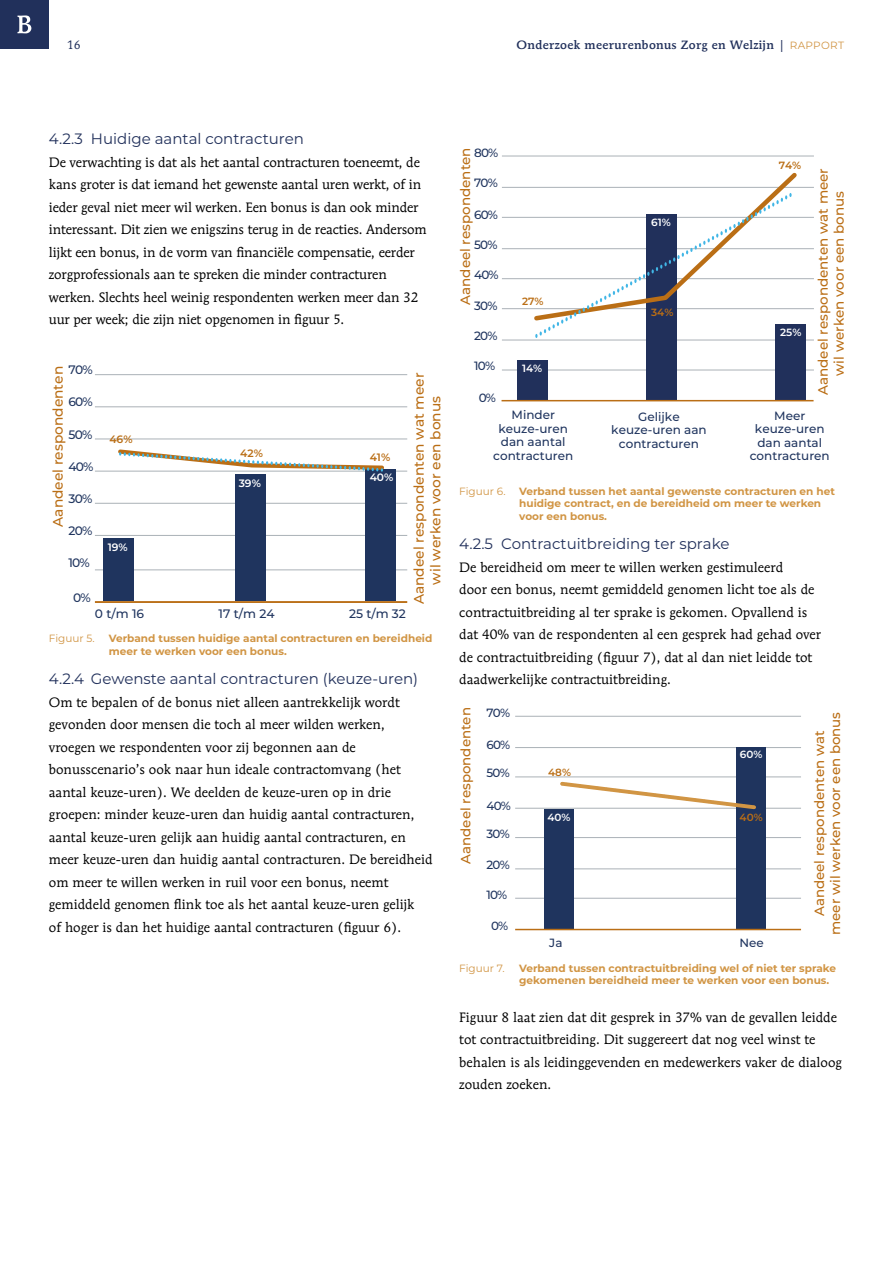
<style>
.page{position:relative;width:893px;height:1263px;background:#fff}
.page>*{position:absolute;margin:0;border:0;box-sizing:border-box;transform-origin:0 0}
.Kop_3_met{font:15px "Montserrat";color:#21305b}
.t1{font:500 13.8px/16.5px "Montserrat";color:#ba6e15;text-align:center}
.Brood_wit_na{font:13.5px/22.5px "Mendoza Roman Std";color:#000}
.t2{font:500 13.5px/16.2px "Montserrat";color:#ba6e15;text-align:center}
.t3{font:500 13.35px/16px "Montserrat";color:#ba6e15;text-align:center}
.t4{font:500 12.3px "Montserrat";letter-spacing:-.065em;color:#1f345e}
.t5{font:500 12px/13.5px "Montserrat";color:#1f345e;text-align:center}
.t6{font:500 12px "Mendoza Roman Std";letter-spacing:.03em;color:#21305b}
.t7{font:12px "Mendoza Roman Std";color:#21305b}
.t8{font:500 11.85px "Montserrat";letter-spacing:-.065em;color:#1f345e}
.t9{font:600 10.65px "Montserrat";color:#fff}
.t10{font:600 10.65px "Montserrat";color:#ba6e15}
.Figuurtitel{font:700 10.5px/12.6px "Montserrat";color:#d19544}
.Figuurtitel-2{font:10.5px "Montserrat";color:#d19544}
.t11{font:600 10.5px "Montserrat";color:#fff}
.t12{font:600 10.5px "Montserrat";color:#ba6e15}
.t13{font:600 10.35px "Montserrat";color:#fff}
.t14{font:600 10.35px "Montserrat";color:#ba6e15}
.s1{font-family:"Montserrat";font-weight:400;font-size:10.5px;color:#d19544}
</style>
<div class="page">
<hr style="left:95px;top:569px;width:312px;height:1px;background:#aab1b7">
<hr style="left:95px;top:535px;width:312px;height:1px;background:#aab1b7">
<hr style="left:95px;top:503px;width:312px;height:1px;background:#aab1b7">
<hr style="left:95px;top:471px;width:312px;height:1px;background:#aab1b7">
<hr style="left:95px;top:439px;width:312px;height:1px;background:#aab1b7">
<hr style="left:95px;top:406px;width:312px;height:1px;background:#aab1b7">
<hr style="left:95px;top:374px;width:312px;height:1px;background:#aab1b7">
<div style="left:365px;top:469px;width:31px;height:132px;background:#1f345e"></div>
<div style="left:235px;top:475px;width:31px;height:126px;background:#1f345e"></div>
<div style="left:103px;top:539px;width:31px;height:62px;background:#1f345e"></div>
<hr style="left:95px;top:601px;width:312px;height:2px;background:#ba6e15">
<svg style="left:116px;top:449px;width:268px;height:23px"></svg>
<hr style="left:502px;top:370px;width:312px;height:1px;background:#aab1b7">
<hr style="left:502px;top:340px;width:312px;height:1px;background:#aab1b7">
<hr style="left:502px;top:308px;width:312px;height:1px;background:#aab1b7">
<hr style="left:502px;top:278px;width:312px;height:1px;background:#aab1b7">
<hr style="left:502px;top:248px;width:312px;height:1px;background:#aab1b7">
<hr style="left:502px;top:217px;width:312px;height:1px;background:#aab1b7">
<hr style="left:502px;top:187px;width:312px;height:1px;background:#aab1b7">
<hr style="left:502px;top:156px;width:312px;height:1px;background:#aab1b7">
<div style="left:775px;top:324px;width:30px;height:77px;background:#21305b"></div>
<div style="left:646px;top:214px;width:30px;height:187px;background:#21305b"></div>
<div style="left:517px;top:360px;width:30px;height:41px;background:#21305b"></div>
<hr style="left:501px;top:400px;width:312px;height:1px;background:#ba6e15">
<svg style="left:531px;top:172px;width:270px;height:166px"></svg>
<hr style="left:515px;top:898px;width:286px;height:1px;background:#aab1b7">
<hr style="left:515px;top:868px;width:286px;height:1px;background:#aab1b7">
<hr style="left:515px;top:837px;width:286px;height:1px;background:#aab1b7">
<hr style="left:515px;top:808px;width:286px;height:1px;background:#aab1b7">
<hr style="left:515px;top:776px;width:286px;height:1px;background:#aab1b7">
<hr style="left:515px;top:747px;width:286px;height:1px;background:#aab1b7">
<hr style="left:515px;top:716px;width:286px;height:1px;background:#aab1b7">
<div style="left:736px;top:746px;width:30px;height:182px;background:#1f345e"></div>
<div style="left:544px;top:809px;width:30px;height:119px;background:#1f345e"></div>
<hr style="left:515px;top:929px;width:286px;height:1px;background:#ba6e15">
<svg style="left:558px;top:781px;width:198px;height:29px"></svg>
<div style="left:0;top:0;width:49px;height:49px;background:#21305b"></div>
<svg style="left:17px;top:15px;width:14px;height:18px"></svg>
<p class="t7" style="left:67px;top:37px;width:15px">16</p>
<p class="t6" style="left:517px;top:37px;width:329px">Onderzoek meerurenbonus Zorg en Welzijn | <span class="s1">RAPPORT</span></p>
<h3 class="Kop_3_met" style="left:49px;top:128px;width:257px">4.2.3 Huidige aantal contracturen</h3>
<p class="Brood_wit_na" style="left:49px;top:150px;width:379px">De verwachting is dat als het aantal contracturen toeneemt, de kans groter is dat iemand het gewenste aantal uren werkt, of in ieder geval niet meer wil werken. Een bonus is dan ook minder interessant. Dit zien we enigszins terug in de reacties. Andersom lijkt een bonus, in de vorm van financiële compensatie, eerder zorgprofessionals aan te spreken die minder contracturen werken. Slechts heel weinig respondenten werken meer dan 32 uur per week; die zijn niet opgenomen in figuur 5.</p>
<p class="t4" style="left:68px;top:361px;width:26px">70%</p>
<p class="t1" style="left:49px;top:527px;width:162px;rotate:-90deg">Aandeel respondenten</p>
<p class="t4" style="left:68px;top:393px;width:26px">60%</p>
<p class="t4" style="left:68px;top:426px;width:25px">50%</p>
<p class="t4" style="left:68px;top:458px;width:27px">40%</p>
<p class="t4" style="left:68px;top:490px;width:25px">30%</p>
<p class="t4" style="left:68px;top:522px;width:25px">20%</p>
<p class="t4" style="left:68px;top:554px;width:23px">10%</p>
<p class="t4" style="left:73px;top:589px;width:19px">0%</p>
<p class="t10" style="left:109px;top:432px;width:25px">46%</p>
<p class="t9" style="left:108px;top:540px;width:22px">19%</p>
<p class="t10" style="left:240px;top:446px;width:24px">42%</p>
<p class="t9" style="left:239px;top:475px;width:24px">39%</p>
<p class="t10" style="left:370px;top:449px;width:22px">41%</p>
<p class="t9" style="left:370px;top:470px;width:25px">40%</p>
<p class="t4" style="left:95px;top:605px;width:51px">0 t/m 16</p>
<p class="t4" style="left:219px;top:605px;width:57px">17 t/m 24</p>
<p class="t4" style="left:349px;top:605px;width:59px">25 t/m 32</p>
<p class="t1" style="left:410px;top:604px;width:233px;rotate:-90deg">Aandeel respondenten wat meer wil werken voor een bonus</p>
<p class="Figuurtitel-2" style="left:49px;top:631px;width:47px">Figuur 5.</p>
<p class="Figuurtitel" style="left:109px;top:631px;width:325px">Verband tussen huidige aantal contracturen en bereidheid meer te werken voor een bonus.</p>
<h3 class="Kop_3_met" style="left:49px;top:668px;width:371px">4.2.4 Gewenste aantal contracturen (keuze-uren)</h3>
<p class="Brood_wit_na" style="left:49px;top:690px;width:385px">Om te bepalen of de bonus niet alleen aantrekkelijk wordt gevonden door mensen die toch al meer wilden werken, vroegen we respondenten voor zij begonnen aan de bonusscenario’s ook naar hun ideale contractomvang (het aantal keuze-uren). We deelden de keuze-uren op in drie groepen: minder keuze-uren dan huidig aantal contracturen, aantal keuze-uren gelijk aan huidig aantal contracturen, en meer keuze-uren dan huidig aantal contracturen. De bereidheid om meer te willen werken in ruil voor een bonus, neemt gemiddeld genomen flink toe als het aantal keuze-uren gelijk<br>of hoger is dan het huidige aantal contracturen (figuur 6).</p>
<p class="t2" style="left:457px;top:305px;width:159px;rotate:-90deg">Aandeel respondenten</p>
<p class="t5" style="left:474px;top:146px;width:26px">80%</p>
<p class="t5" style="left:474px;top:176px;width:25px">70%</p>
<p class="t5" style="left:474px;top:207px;width:25px">60%</p>
<p class="t5" style="left:474px;top:237px;width:25px">50%</p>
<p class="t5" style="left:474px;top:267px;width:26px">40%</p>
<p class="t5" style="left:474px;top:299px;width:25px">30%</p>
<p class="t5" style="left:474px;top:329px;width:25px">20%</p>
<p class="t5" style="left:474px;top:359px;width:23px">10%</p>
<p class="t5" style="left:479px;top:390px;width:19px">0%</p>
<p class="t12" style="left:522px;top:294px;width:23px">27%</p>
<p class="t11" style="left:522px;top:361px;width:22px">14%</p>
<p class="t11" style="left:651px;top:215px;width:21px">61%</p>
<p class="t12" style="left:651px;top:305px;width:24px">34%</p>
<p class="t12" style="left:779px;top:158px;width:24px">74%</p>
<p class="t11" style="left:780px;top:325px;width:23px">25%</p>
<p class="t2" style="left:814px;top:395px;width:228px;rotate:-90deg">Aandeel respondenten wat meer wil werken voor een bonus</p>
<p class="t5" style="left:493px;top:408px;width:82px">Minder keuze-uren dan aantal contracturen</p>
<p class="t5" style="left:611px;top:409px;width:97px">Gelijke keuze-uren aan contracturen</p>
<p class="t5" style="left:750px;top:408px;width:82px">Meer keuze-uren dan aantal contracturen</p>
<p class="Figuurtitel-2" style="left:459px;top:484px;width:48px">Figuur 6.</p>
<p class="Figuurtitel" style="left:519px;top:484px;width:317px">Verband tussen het aantal gewenste contracturen en het huidige contract, en de bereidheid om meer te werken voor een bonus.</p>
<h3 class="Kop_3_met" style="left:459px;top:533px;width:272px">4.2.5 Contractuitbreiding ter sprake</h3>
<p class="Brood_wit_na" style="left:459px;top:555px;width:363px">De bereidheid om meer te willen werken gestimuleerd<br>door een bonus, neemt gemiddeld genomen licht toe als de contractuitbreiding al ter sprake is gekomen. Opvallend is dat 40% van de respondenten al een gesprek had gehad over de contractuitbreiding (figuur 7), dat al dan niet leidde tot daadwerkelijke contractuitbreiding.</p>
<p class="t3" style="left:457px;top:863px;width:158px;rotate:-90deg">Aandeel respondenten</p>
<p class="t8" style="left:486px;top:705px;width:25px">70%</p>
<p class="t8" style="left:486px;top:736px;width:25px">60%</p>
<p class="t8" style="left:486px;top:764px;width:25px">50%</p>
<p class="t8" style="left:486px;top:797px;width:26px">40%</p>
<p class="t8" style="left:486px;top:825px;width:25px">30%</p>
<p class="t8" style="left:486px;top:857px;width:25px">20%</p>
<p class="t8" style="left:486px;top:886px;width:22px">10%</p>
<p class="t8" style="left:491px;top:918px;width:19px">0%</p>
<p class="t14" style="left:548px;top:765px;width:24px">48%</p>
<p class="t13" style="left:740px;top:747px;width:24px">60%</p>
<p class="t13" style="left:548px;top:810px;width:25px">40%</p>
<p class="t14" style="left:740px;top:810px;width:25px">40%</p>
<p class="t8" style="left:549px;top:934px;width:15px">Ja</p>
<p class="t8" style="left:740px;top:934px;width:26px">Nee</p>
<p class="t3" style="left:811px;top:935px;width:225px;rotate:-90deg">Aandeel respondenten wat meer wil werken voor een bonus</p>
<p class="Figuurtitel-2" style="left:459px;top:960px;width:47px">Figuur 7.</p>
<p class="Figuurtitel" style="left:519px;top:961px;width:318px">Verband tussen contractuitbreiding wel of niet ter sprake gekomenen bereidheid meer te werken voor een bonus.</p>
<p class="Brood_wit_na" style="left:459px;top:1005px;width:384px">Figuur 8 laat zien dat dit gesprek in 37% van de gevallen leidde tot contractuitbreiding. Dit suggereert dat nog veel winst te behalen is als leidinggevenden en medewerkers vaker de dialoog zouden zoeken.</p>
</div>
